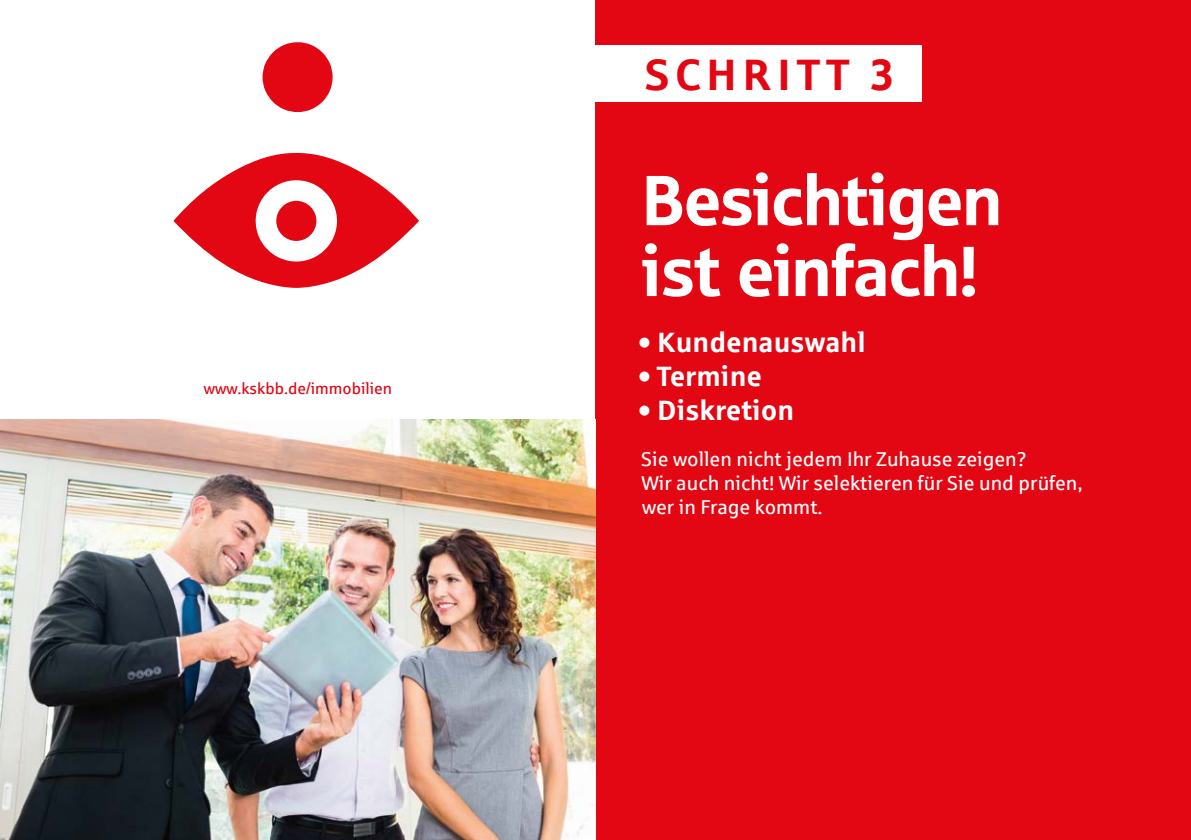
<style>
.page{position:relative;width:1191px;height:840px;background:#fff}
.page>*{position:absolute;margin:0;border:0;box-sizing:border-box;transform-origin:0 0}
.t1{font:70.8px/70.8px "Sparkasse Head";color:#fff}
.t2{font:700 44px "Sparkasse Rg";letter-spacing:.12em;color:#e30613}
.t3{font:700 28px "Sparkasse Rg";color:#fff}
.t4{font:20px/24px "Sparkasse Rg";color:#fff}
.t5{font:16px "Sparkasse Rg";color:#e30613}
</style>
<div class="page">
<div style="left:595px;top:0;width:596px;height:839px;background:#e30613"></div>
<svg style="left:262px;top:42px;width:70px;height:70px"></svg>
<svg style="left:173px;top:153px;width:246px;height:135px"></svg>
<img style="left:0;top:420px;width:595px;height:419px">
<div style="left:595px;top:45px;width:326px;height:57px;background:#fff"></div>
<p class="t5" style="left:204px;top:379px;width:190px">www.kskbb.de/immobilien</p>
<h2 class="t2" style="left:644px;top:47px;width:252px">SCHRITT 3</h2>
<h1 class="t1" style="left:642px;top:162px;width:361px">Besichtigen ist einfach!</h1>
<h3 class="t3" style="left:638px;top:324px;width:228px">• Kundenauswahl</h3>
<h3 class="t3" style="left:638px;top:358px;width:125px">• Termine</h3>
<h3 class="t3" style="left:638px;top:392px;width:157px">• Diskretion</h3>
<p class="t4" style="left:641px;top:446px;width:443px">Sie wollen nicht jedem Ihr Zuhause zeigen?<br>Wir auch nicht! Wir selektieren für Sie und prüfen, wer in Frage kommt.</p>
</div>
